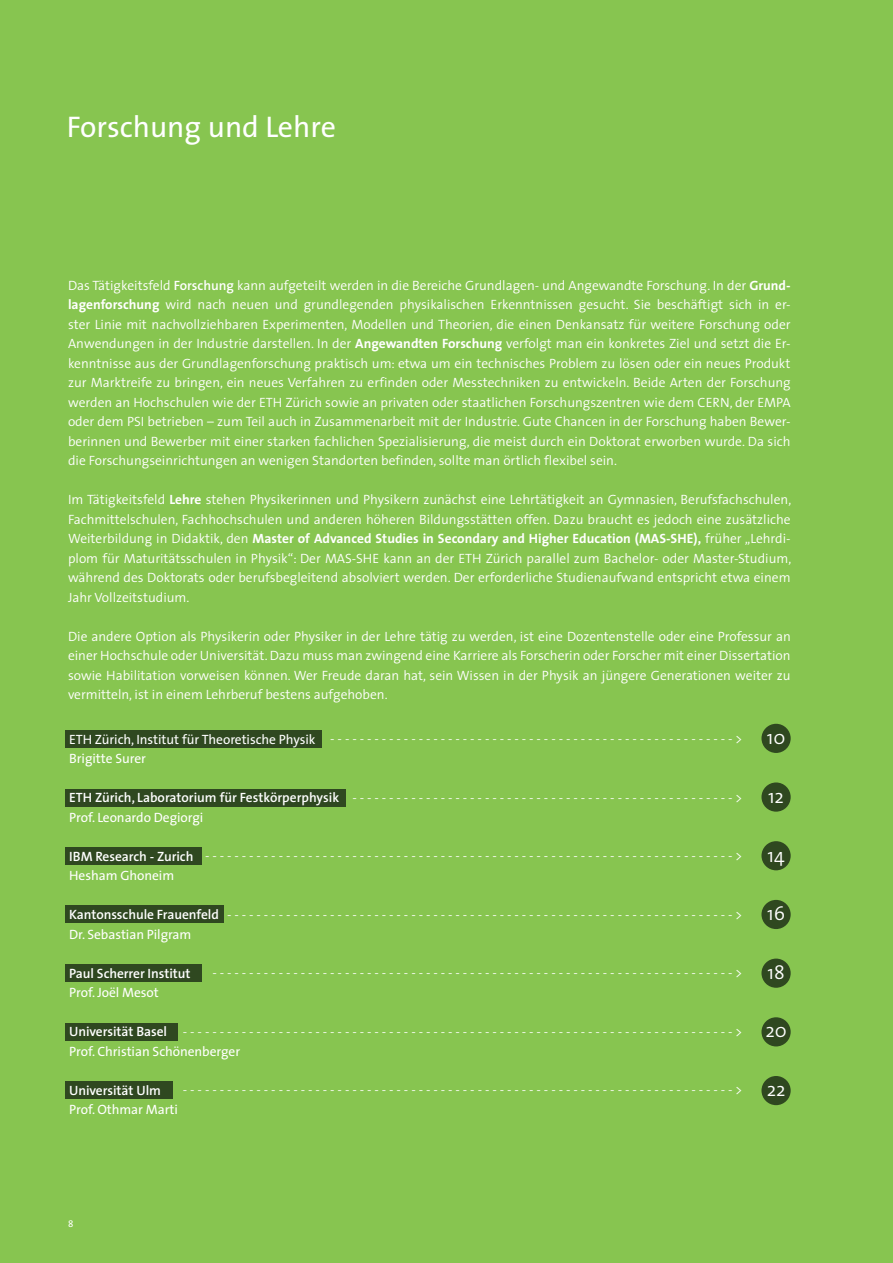
<style>
.page{position:relative;width:893px;height:1263px;background:#87c550}
.page>*{position:absolute;margin:0;border:0;box-sizing:border-box;transform-origin:0 0}
.t1{font:30px "The Sans";color:#fff}
.t2{font:300 19.5px "The Sans";letter-spacing:-.005em;color:#fff}
.t3{font:300 13.5px/19.5px "The Sans";color:#fff;text-align:justify}
.t4{font:13.5px/19.5px "The Sans";letter-spacing:-.005em;color:#fff}
.t5{font:600 13.5px "The Sans";letter-spacing:-.005em;color:#fff}
.t6{font:9.75px "The Sans Caps";color:#fff}
.s1{font-weight:600}
.s2{font-weight:700}
</style>
<div class="page">
<div style="left:65px;top:730px;width:257px;height:18px;background:#2f4820"></div>
<div style="left:65px;top:789px;width:281px;height:18px;background:#2f4820"></div>
<div style="left:65px;top:847px;width:137px;height:18px;background:#2f4820"></div>
<div style="left:65px;top:905px;width:159px;height:18px;background:#2f4820"></div>
<div style="left:65px;top:964px;width:137px;height:18px;background:#2f4820"></div>
<div style="left:65px;top:1023px;width:113px;height:18px;background:#2f4820"></div>
<div style="left:65px;top:1081px;width:108px;height:18px;background:#2f4820"></div>
<div style="left:761px;top:724px;width:30px;height:29px;background:#2f4820;border-radius:50%"></div>
<div style="left:761px;top:959px;width:30px;height:29px;background:#2f4820;border-radius:50%"></div>
<div style="left:761px;top:782px;width:30px;height:30px;background:#2f4820;border-radius:50%"></div>
<div style="left:761px;top:1017px;width:30px;height:29px;background:#2f4820;border-radius:50%"></div>
<div style="left:761px;top:841px;width:30px;height:29px;background:#2f4820;border-radius:50%"></div>
<div style="left:761px;top:1076px;width:30px;height:29px;background:#2f4820;border-radius:50%"></div>
<div style="left:761px;top:900px;width:30px;height:29px;background:#2f4820;border-radius:50%"></div>
<h1 class="t1" style="left:67px;top:115px;width:271px">Forschung und Lehre</h1>
<p class="t3" style="left:68px;top:277px;width:724px">Das Tätigkeitsfeld <span class="s1">Forschung</span> kann aufgeteilt werden in die Bereiche Grundlagen- und Angewandte Forschung. In der <span class="s2">Grund&shy;lagenforschung</span> wird nach neuen und grundlegenden physikalischen Erkenntnissen gesucht. Sie beschäftigt sich in er&shy;ster Linie mit nachvollziehbaren Experimenten, Modellen und Theorien, die einen Denkansatz für weitere Forschung oder Anwendungen in der Industrie darstellen. In der <span class="s2">Angewandten Forschung</span> verfolgt man ein konkretes Ziel und setzt die Er&shy;kenntnisse aus der Grundlagenforschung praktisch um: etwa um ein technisches Problem zu lösen oder ein neues Produkt zur Marktreife zu bringen, ein neues Verfahren zu erfinden oder Messtechniken zu entwickeln. Beide Arten der Forschung werden an Hochschulen wie der ETH Zürich sowie an privaten oder staatlichen Forschungszentren wie dem CERN, der EMPA oder dem PSI betrieben – zum Teil auch in Zusammenarbeit mit der Industrie. Gute Chancen in der Forschung haben Bewer&shy;berinnen und Bewerber mit einer starken fachlichen Spezialisierung, die meist durch ein Doktorat erworben wurde. Da sich die Forschungseinrichtungen an wenigen Standorten befinden, sollte man örtlich flexibel sein.</p>
<p class="t3" style="left:68px;top:491px;width:725px">Im Tätigkeitsfeld <span class="s2">Lehre</span> stehen Physikerinnen und Physikern zunächst eine Lehrtätigkeit an Gymnasien, Berufsfachschulen, Fachmittelschulen, Fachhochschulen und anderen höheren Bildungsstätten offen. Dazu braucht es jedoch eine zusätzliche Weiterbildung in Didaktik, den <span class="s2">Master of Advanced Studies in Secondary and Higher Education (MAS-SHE),</span> früher „Lehrdi&shy;plom für Maturitätsschulen in Physik“: Der MAS-SHE kann an der ETH Zürich parallel zum Bachelor- oder Master-Studium, während des Doktorats oder berufsbegleitend absolviert werden. Der erforderliche Studienaufwand entspricht etwa einem Jahr Vollzeitstudium.</p>
<p class="t3" style="left:68px;top:628px;width:724px">Die andere Option als Physikerin oder Physiker in der Lehre tätig zu werden, ist eine Dozentenstelle oder eine Professur an einer Hochschule oder Universität. Dazu muss man zwingend eine Karriere als Forscherin oder Forscher mit einer Dissertation sowie Habilitation vorweisen können. Wer Freude daran hat, sein Wissen in der Physik an jüngere Generationen weiter zu vermitteln, ist in einem Lehrberuf bestens aufgehoben.</p>
<p class="t3" style="left:330px;top:730px;width:413px">- - - - - - - - - - - - - - - - - - - - - - - - - - - - - - - - - - - - - - - - - - - - - - - - - - - - - - - &gt;</p>
<p class="t4" style="left:69px;top:731px;width:248px">ETH Zürich, Institut für Theoretische Physik<br>Brigitte Surer</p>
<p class="t5" style="left:69px;top:792px;width:272px">ETH Zürich, Laboratorium für Festkörperphysik</p>
<p class="t4" style="left:69px;top:809px;width:136px">Prof. Leonardo Degiorgi</p>
<p class="t5" style="left:69px;top:851px;width:126px">IBM Research - Zurich</p>
<p class="t4" style="left:69px;top:867px;width:107px">Hesham Ghoneim</p>
<p class="t5" style="left:69px;top:909px;width:151px">Kantonsschule Frauenfeld</p>
<p class="t4" style="left:69px;top:926px;width:124px">Dr. Sebastian Pilgram</p>
<p class="t5" style="left:69px;top:968px;width:123px">Paul Scherrer Institut</p>
<p class="t4" style="left:69px;top:984px;width:91px">Prof. Joël Mesot</p>
<p class="t5" style="left:69px;top:1026px;width:99px">Universität Basel</p>
<p class="t4" style="left:69px;top:1043px;width:172px">Prof. Christian Schönenberger</p>
<p class="t5" style="left:69px;top:1085px;width:93px">Universität Ulm</p>
<p class="t4" style="left:69px;top:1101px;width:110px">Prof. Othmar Marti</p>
<h2 class="t2" style="left:767px;top:730px;width:20px">10</h2>
<h2 class="t2" style="left:768px;top:789px;width:17px">12</h2>
<p class="t3" style="left:352px;top:789px;width:391px">- - - - - - - - - - - - - - - - - - - - - - - - - - - - - - - - - - - - - - - - - - - - - - - - - - - - &gt;</p>
<h2 class="t2" style="left:767px;top:848px;width:18px">14</h2>
<p class="t3" style="left:205px;top:847px;width:539px">- - - - - - - - - - - - - - - - - - - - - - - - - - - - - - - - - - - - - - - - - - - - - - - - - - - - - - - - - - - - - - - - - - - - - - - - &gt;</p>
<h2 class="t2" style="left:767px;top:906px;width:19px">16</h2>
<p class="t3" style="left:227px;top:906px;width:517px">- - - - - - - - - - - - - - - - - - - - - - - - - - - - - - - - - - - - - - - - - - - - - - - - - - - - - - - - - - - - - - - - - - - - - &gt;</p>
<h2 class="t2" style="left:767px;top:965px;width:19px">18</h2>
<p class="t3" style="left:212px;top:964px;width:531px">- - - - - - - - - - - - - - - - - - - - - - - - - - - - - - - - - - - - - - - - - - - - - - - - - - - - - - - - - - - - - - - - - - - - - - - &gt;</p>
<h2 class="t2" style="left:765px;top:1023px;width:23px">20</h2>
<p class="t3" style="left:183px;top:1023px;width:561px">- - - - - - - - - - - - - - - - - - - - - - - - - - - - - - - - - - - - - - - - - - - - - - - - - - - - - - - - - - - - - - - - - - - - - - - - - - - &gt;</p>
<h2 class="t2" style="left:767px;top:1082px;width:20px">22</h2>
<p class="t3" style="left:183px;top:1081px;width:561px">- - - - - - - - - - - - - - - - - - - - - - - - - - - - - - - - - - - - - - - - - - - - - - - - - - - - - - - - - - - - - - - - - - - - - - - - - - - &gt;</p>
<p class="t6" style="left:68px;top:1216px;width:7px">8</p>
</div>
